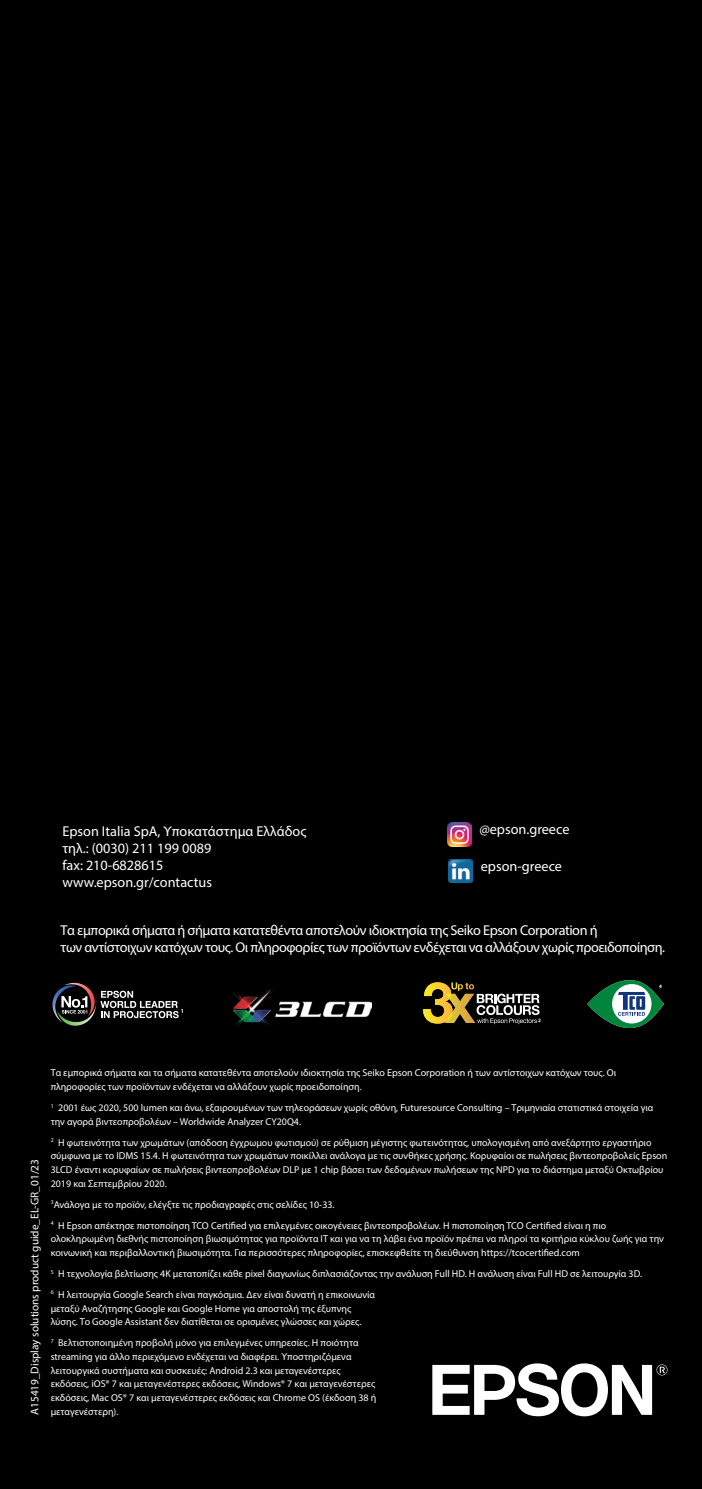
<style>
.page{position:relative;width:702px;height:1489px;background:#fff}
.page>*{position:absolute;margin:0;border:0;box-sizing:border-box;transform-origin:0 0}
.t1{font:14.25px/17px "Myriad Pro";letter-spacing:-.03em;color:#fff}
.t2{font:14.25px/17px "Myriad Pro";color:#fff}
.t3{font:11.25px "Myriad Pro";color:#fff}
.t4{font:10px/13.8px "Myriad Pro";color:#fff}
.t5{font:700 6px "Myriad Pro";color:#fff}
.t6{font:700 5px "Myriad Pro";color:#fff}
</style>
<div class="page">
<div style="left:0;top:0;width:702px;height:1488px;background:#000"></div>
<svg style="left:432px;top:1363px;width:235px;height:53px"></svg>
<img style="left:234px;top:989px;width:137px;height:36px">
<svg style="left:423px;top:982px;width:116px;height:42px"></svg>
<svg style="left:52px;top:982px;width:127px;height:44px"></svg>
<svg style="left:587px;top:980px;width:77px;height:47px"></svg>
<img style="left:448px;top:822px;width:23px;height:24px">
<img style="left:449px;top:859px;width:23px;height:23px">
<p class="t2" style="left:479px;top:820px;width:92px">@epson.greece</p>
<p class="t2" style="left:480px;top:858px;width:83px">epson-greece</p>
<p class="t2" style="left:62px;top:822px;width:245px">Epson Italia SpA, Υποκατάστημα Ελλάδος τηλ.: (0030) 211 199 0089<br>fax: 210-6828615 www.epson.gr/contactus</p>
<p class="t1" style="left:61px;top:921px;width:606px">Τα εμπορικά σήματα ή σήματα κατατεθέντα αποτελούν ιδιοκτησία της Seiko Epson Corporation ή<br>των αντίστοιχων κατόχων τους. Οι πληροφορίες των προϊόντων ενδέχεται να αλλάξουν χωρίς προειδοποίηση.</p>
<p class="t5" style="left:181px;top:1006px;width:5px">1</p>
<p class="t6" style="left:538px;top:1016px;width:4px">2</p>
<p class="t6" style="left:659px;top:983px;width:4px">4</p>
<p class="t3" style="left:28px;top:1414px;width:257px;rotate:-90deg">A15419_Display solutions product guide_EL-GR_01/23</p>
<p class="t4" style="left:51px;top:1065px;width:567px">Τα εμπορικά σήματα και τα σήματα κατατεθέντα αποτελούν ιδιοκτησία της Seiko Epson Corporation ή των αντίστοιχων κατόχων τους. Οι πληροφορίες των προϊόντων ενδέχεται να αλλάξουν χωρίς προειδοποίηση.</p>
<p class="t4" style="left:51px;top:1100px;width:604px"><sup>1</sup> 2001 έως 2020, 500 lumen και άνω, εξαιρουμένων των τηλεοράσεων χωρίς οθόνη, Futuresource Consulting – Τριμηνιαία στατιστικά στοιχεία για την αγορά βιντεοπροβολέων – Worldwide Analyzer CY20Q4.</p>
<p class="t4" style="left:51px;top:1135px;width:618px"><sup>2</sup> Η φωτεινότητα των χρωμάτων (απόδοση έγχρωμου φωτισμού) σε ρύθμιση μέγιστης φωτεινότητας, υπολογισμένη από ανεξάρτητο εργαστήριο σύμφωνα με το IDMS 15.4. Η φωτεινότητα των χρωμάτων ποικίλλει ανάλογα με τις συνθήκες χρήσης. Κορυφαίοι σε πωλήσεις βιντεοπροβολείς Epson 3LCD έναντι κορυφαίων σε πωλήσεις βιντεοπροβολέων DLP με 1 chip βάσει των δεδομένων πωλήσεων της NPD για το διάστημα μεταξύ Οκτωβρίου 2019 και Σεπτεμβρίου 2020.</p>
<p class="t4" style="left:51px;top:1197px;width:285px"><sup>3</sup>Ανάλογα με το προϊόν, ελέγξτε τις προδιαγραφές στις σελίδες 10-33.</p>
<p class="t4" style="left:51px;top:1217px;width:614px"><sup>4</sup> Η Epson απέκτησε πιστοποίηση TCO Certified για επιλεγμένες οικογένειες βιντεοπροβολέων. Η πιστοποίηση TCO Certified είναι η πιο ολοκληρωμένη διεθνής πιστοποίηση βιωσιμότητας για προϊόντα IT και για να τη λάβει ένα προϊόν πρέπει να πληροί τα κριτήρια κύκλου ζωής για την κοινωνική και περιβαλλοντική βιωσιμότητα. Για περισσότερες πληροφορίες, επισκεφθείτε τη διεύθυνση https://tcocertified.com</p>
<p class="t4" style="left:51px;top:1266px;width:593px"><sup>5</sup> Η τεχνολογία βελτίωσης 4K μετατοπίζει κάθε pixel διαγωνίως διπλασιάζοντας την ανάλυση Full HD. Η ανάλυση είναι Full HD σε λειτουργία 3D.</p>
<p class="t4" style="left:51px;top:1287px;width:326px"><sup>6</sup> Η λειτουργία Google Search είναι παγκόσμια. Δεν είναι δυνατή η επικοινωνία μεταξύ Αναζήτησης Google και Google Home για αποστολή της έξυπνης λύσης. Το Google Assistant δεν διατίθεται σε ορισμένες γλώσσες και χώρες.</p>
<p class="t4" style="left:51px;top:1335px;width:327px"><sup>7</sup> Βελτιστοποιημένη προβολή μόνο για επιλεγμένες υπηρεσίες. Η ποιότητα streaming για άλλο περιεχόμενο ενδέχεται να διαφέρει. Υποστηριζόμενα λειτουργικά συστήματα και συσκευές: Android 2.3 και μεταγενέστερες εκδόσεις, iOS® 7 και μεταγενέστερες εκδόσεις, Windows® 7 και μεταγενέστερες εκδόσεις, Mac OS® 7 και μεταγενέστερες εκδόσεις και Chrome OS (έκδοση 38 ή μεταγενέστερη).</p>
</div>
